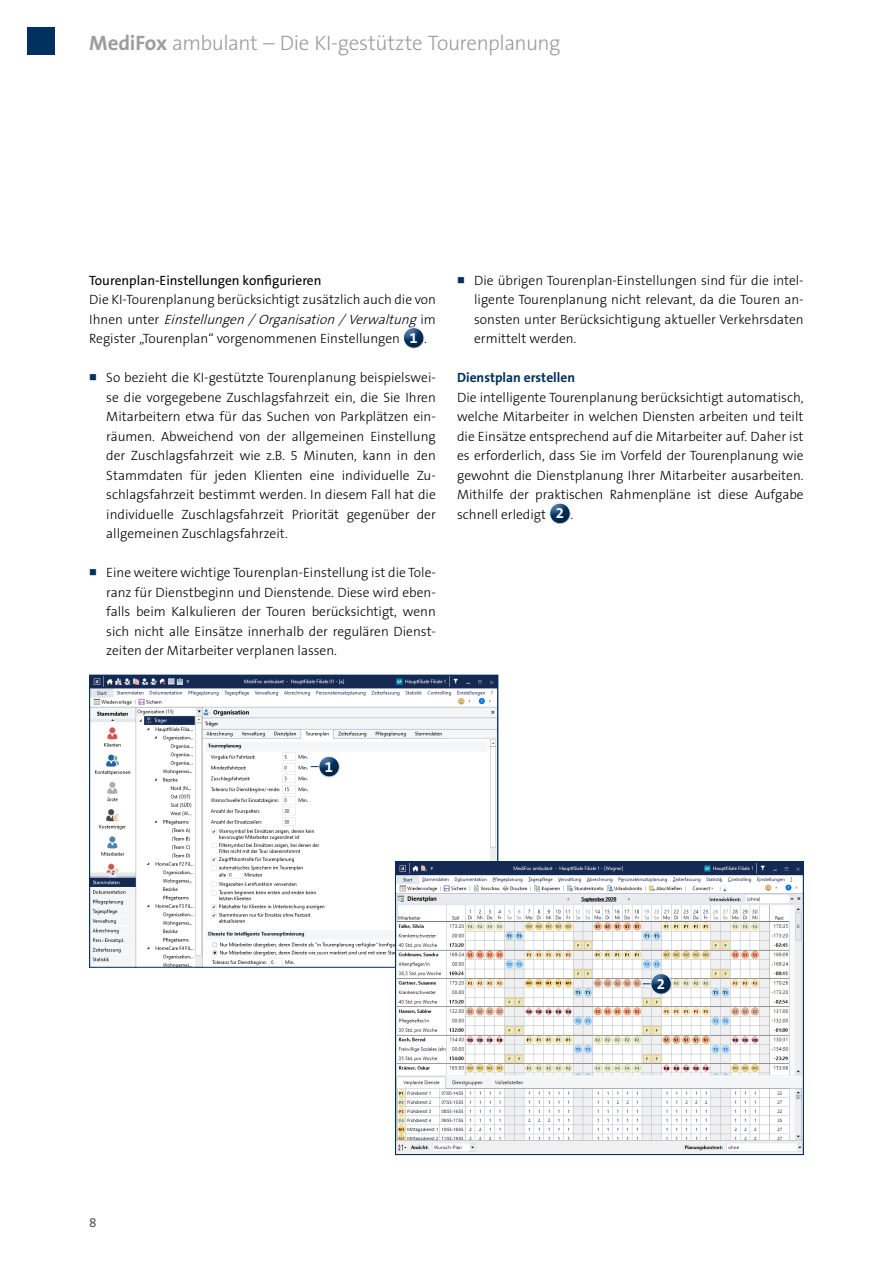
<style>
.page{position:relative;width:893px;height:1263px;background:#fff}
.page>*{position:absolute;margin:0;border:0;box-sizing:border-box;transform-origin:0 0}
.t1{font:300 21px "The Sans B3";letter-spacing:-.02em;color:#9d9d9c}
.t2{font:700 15px "The Sans B7";color:#fff}
.t3{font:300 13.5px/19.5px "The Sans B3";color:#000;text-align:justify}
.t4{font:13.5px "The Sans B5 Plain";color:#000}
.t5{font:700 13.5px "The Sans B7";color:#00305d}
.t6{font:13.5px "The Sans B5 Plain";color:#575756}
.s1{font-family:"The Sans B7";font-weight:700}
.s2{font-style:italic}
.s3{font-family:"The Sans B7";font-weight:700;font-size:15px;color:#fff}
</style>
<div class="page">
<div style="left:28px;top:28px;width:27px;height:27px;background:#00305d"></div>
<div style="left:396px;top:326px;width:39px;height:25px;background:#000;opacity:.2"></div>
<div style="left:542px;top:501px;width:39px;height:25px;background:#000;opacity:.2"></div>
<img style="left:91px;top:677px;width:405px;height:289px">
<img style="left:397px;top:863px;width:405px;height:290px">
<div style="left:395px;top:861px;width:409px;height:294px;border:1px solid #00305d"></div>
<div style="left:308px;top:747px;width:39px;height:32px;background:#fafafb"></div>
<div style="left:311px;top:754px;width:39px;height:26px;background:#000;opacity:.2"></div>
<div style="left:640px;top:964px;width:39px;height:32px;background:#7682a5;opacity:.75"></div>
<div style="left:643px;top:971px;width:39px;height:26px;background:#000;opacity:.2"></div>
<h1 class="t1" style="left:89px;top:32px;width:473px"><span class="s1">MediFox</span> ambulant – Die KI-gestützte Tourenplanung</h1>
<p class="t4" style="left:89px;top:273px;width:234px">Tourenplan-Einstellungen konfigurieren</p>
<p class="t3" style="left:89px;top:291px;width:348px">Die KI-Tourenplanung berücksichtigt zusätzlich auch die von I h n e n u n t e r <span class="s2">Einstellungen /Organisation /Verwaltung</span>i m Register „Tourenplan“ vorgenommenen Einstellungen <span class="s3">1</span> .</p>
<p class="t3" style="left:106px;top:369px;width:331px">So bezieht die KI-gestützte Tourenplanung beispielswei&shy;se die vorgegebene Zuschlagsfahrzeit ein, die Sie Ihren Mitarbeitern etwa für das Suchen von Parkplätzen ein&shy;räumen. Abweichend von der allgemeinen Einstellung der Zuschlagsfahrzeit wie z.B. 5 Minuten, kann in den Stammdaten für jeden Klienten eine individuelle Zu&shy;schlagsfahrzeit bestimmt werden. In diesem Fall hat die individuelle Zuschlagsfahrzeit Priorität gegenüber der allgemeinen Zuschlagsfahrzeit.</p>
<p class="t3" style="left:106px;top:564px;width:331px">Eine weitere wichtige Tourenplan-Einstellung ist die Tole&shy;ranz für Dienstbeginn und Dienstende. Diese wird eben&shy;falls beim Kalkulieren der Touren berücksichtigt, wenn sich nicht alle Einsätze innerhalb der regulären Dienst&shy;zeiten der Mitarbeiter verplanen lassen.</p>
<p class="t3" style="left:474px;top:271px;width:331px">Die übrigen Tourenplan-Einstellungen sind für die intel&shy;ligente Tourenplanung nicht relevant, da die Touren an&shy;sonsten unter Berücksichtigung aktueller Verkehrsdaten ermittelt werden.</p>
<p class="t5" style="left:457px;top:370px;width:119px">Dienstplan erstellen</p>
<p class="t3" style="left:457px;top:388px;width:348px">Die intelligente Tourenplanung berücksichtigt automatisch, welche Mitarbeiter in welchen Diensten arbeiten und teilt die Einsätze entsprechend auf die Mitarbeiter auf. Daher ist es erforderlich, dass Sie im Vorfeld der Tourenplanung wie gewohnt die Dienstplanung Ihrer Mitarbeiter ausarbeiten.<br>Mithilfe der praktischen Rahmenpläne ist diese Aufgabe schnell erledigt <span class="s3">2</span> .</p>
<p class="t2" style="left:325px;top:758px;width:10px">1</p>
<p class="t2" style="left:657px;top:976px;width:10px">2</p>
<p class="t6" style="left:89px;top:1215px;width:9px">8</p>
</div>
